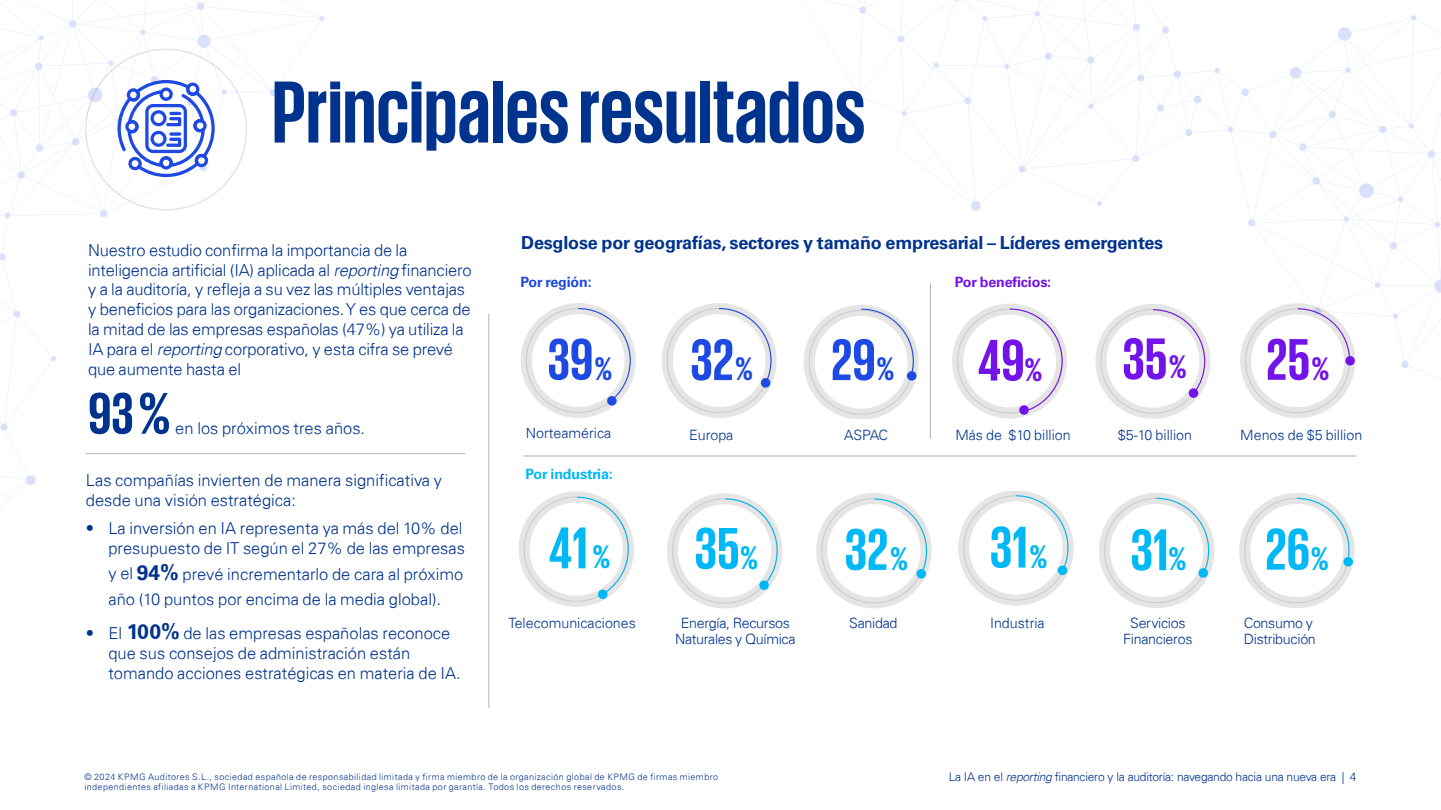
<style>
.page{position:relative;width:1441px;height:810px;background:#fff}
.page>*{position:absolute;margin:0;border:0;box-sizing:border-box;transform-origin:0 0}
.t1{font:700 90px "KPMG";color:#00338d}
.t2{font:700 60.3px "KPMG";color:#00b8f5}
.t3{font:700 60px "KPMG";color:#1e49e2}
.t4{font:700 60px "KPMG";color:#7213ea}
.t5{font:700 60px "KPMG";color:#00338d}
.t6{font:700 18px "Univers 65";letter-spacing:-.01em;color:#00338d}
.t7{font:300 16.5px/19.8px "Univers 45";color:#00338d}
.t8{font:300 14.25px/16.5px "Univers 45";letter-spacing:-.02em;color:#00338d;text-align:center}
.t9{font:300 14.25px "Univers 45";color:#00338d}
.t10{font:700 14.25px "Univers 65";letter-spacing:-.01em;color:#7213ea}
.t11{font:700 14.25px "Univers 65";letter-spacing:-.01em;color:#00b8f5}
.t12{font:700 14.25px "Univers 65";letter-spacing:-.01em;color:#1e49e2}
.t13{font:300 12px "Univers 45";letter-spacing:-.02em;color:#00338d}
.t14{font:300 9px "Univers 45";letter-spacing:.045em;color:#00338d}
.s1{font-style:italic}
.s2{font-size:33.3px}
.s3{font-family:"Univers 65";font-weight:700;font-size:21px}
.s4{font-size:33.45px}
</style>
<div class="page">
<svg style="left:521px;top:303px;width:114px;height:115px"></svg>
<div style="left:607px;top:396px;width:9px;height:10px;background:#1e49e2;border-radius:50%"></div>
<svg style="left:662px;top:303px;width:114px;height:115px"></svg>
<svg style="left:760px;top:378px;width:10px;height:10px"></svg>
<svg style="left:804px;top:305px;width:114px;height:114px"></svg>
<svg style="left:906px;top:371px;width:10px;height:10px"></svg>
<svg style="left:952px;top:304px;width:114px;height:115px"></svg>
<svg style="left:1095px;top:304px;width:103px;height:115px"></svg>
<svg style="left:1188px;top:388px;width:10px;height:10px"></svg>
<svg style="left:667px;top:493px;width:115px;height:115px"></svg>
<svg style="left:816px;top:493px;width:115px;height:115px"></svg>
<div style="left:916px;top:569px;width:9px;height:10px;background:#00b8f5;border-radius:50%"></div>
<svg style="left:1099px;top:493px;width:115px;height:115px"></svg>
<div style="left:1198px;top:568px;width:9px;height:10px;background:#00b8f5;border-radius:50%"></div>
<svg style="left:1239px;top:493px;width:115px;height:115px"></svg>
<svg style="left:519px;top:491px;width:115px;height:116px"></svg>
<div style="left:598px;top:590px;width:9px;height:9px;background:#00b8f5;border-radius:50%"></div>
<svg style="left:958px;top:491px;width:115px;height:115px"></svg>
<div style="left:1057px;top:566px;width:10px;height:9px;background:#00b8f5;border-radius:50%"></div>
<hr style="left:488px;top:314px;width:1px;height:394px;background:#b2b2b2">
<hr style="left:86px;top:453px;width:379px;height:1px;background:#b2b2b2">
<hr style="left:929px;top:283px;width:1px;height:156px;background:#b2b2b2">
<hr style="left:523px;top:456px;width:833px;height:1px;background:#b2b2b2">
<svg style="left:1179px;top:18px;width:261px;height:378px"></svg>
<svg style="left:802px;top:0;width:425px;height:203px"></svg>
<svg style="left:1427px;top:150px;width:7px;height:8px"></svg>
<svg style="left:1358px;top:182px;width:15px;height:16px"></svg>
<svg style="left:1336px;top:26px;width:15px;height:15px"></svg>
<svg style="left:1400px;top:361px;width:8px;height:8px"></svg>
<svg style="left:1378px;top:125px;width:8px;height:8px"></svg>
<svg style="left:1241px;top:88px;width:8px;height:8px"></svg>
<svg style="left:1397px;top:197px;width:6px;height:5px"></svg>
<svg style="left:1345px;top:68px;width:5px;height:5px"></svg>
<svg style="left:1343px;top:216px;width:5px;height:6px"></svg>
<svg style="left:1374px;top:282px;width:5px;height:6px"></svg>
<svg style="left:1408px;top:123px;width:5px;height:6px"></svg>
<svg style="left:1434px;top:222px;width:5px;height:5px"></svg>
<svg style="left:1392px;top:313px;width:6px;height:6px"></svg>
<svg style="left:1410px;top:15px;width:6px;height:6px"></svg>
<svg style="left:1328px;top:111px;width:7px;height:7px"></svg>
<svg style="left:1389px;top:242px;width:7px;height:8px"></svg>
<svg style="left:1173px;top:70px;width:7px;height:8px"></svg>
<svg style="left:1239px;top:303px;width:115px;height:115px"></svg>
<svg style="left:1227px;top:127px;width:92px;height:100px"></svg>
<svg style="left:1434px;top:279px;width:6px;height:14px"></svg>
<svg style="left:859px;top:6px;width:7px;height:8px"></svg>
<svg style="left:950px;top:0;width:12px;height:1px"></svg>
<svg style="left:970px;top:201px;width:11px;height:10px"></svg>
<svg style="left:1087px;top:56px;width:7px;height:8px"></svg>
<svg style="left:1161px;top:26px;width:8px;height:7px"></svg>
<svg style="left:1132px;top:23px;width:8px;height:8px"></svg>
<svg style="left:1131px;top:96px;width:70px;height:66px"></svg>
<svg style="left:1136px;top:74px;width:8px;height:7px"></svg>
<svg style="left:1288px;top:66px;width:13px;height:13px"></svg>
<svg style="left:933px;top:63px;width:5px;height:5px"></svg>
<svg style="left:1034px;top:11px;width:5px;height:5px"></svg>
<svg style="left:1214px;top:68px;width:5px;height:5px"></svg>
<svg style="left:1088px;top:104px;width:5px;height:5px"></svg>
<svg style="left:982px;top:16px;width:5px;height:5px"></svg>
<svg style="left:901px;top:111px;width:5px;height:5px"></svg>
<svg style="left:1096px;top:201px;width:6px;height:5px"></svg>
<svg style="left:1004px;top:64px;width:5px;height:5px"></svg>
<svg style="left:856px;top:94px;width:6px;height:6px"></svg>
<svg style="left:1044px;top:52px;width:7px;height:8px"></svg>
<svg style="left:964px;top:97px;width:7px;height:7px"></svg>
<svg style="left:897px;top:35px;width:7px;height:8px"></svg>
<svg style="left:1018px;top:166px;width:7px;height:7px"></svg>
<svg style="left:0;top:0;width:320px;height:212px"></svg>
<svg style="left:69px;top:20px;width:7px;height:8px"></svg>
<svg style="left:87px;top:87px;width:16px;height:15px"></svg>
<svg style="left:197px;top:2px;width:7px;height:8px"></svg>
<svg style="left:270px;top:89px;width:7px;height:8px"></svg>
<svg style="left:35px;top:63px;width:7px;height:7px"></svg>
<svg style="left:108px;top:60px;width:5px;height:6px"></svg>
<svg style="left:319px;top:16px;width:6px;height:5px"></svg>
<svg style="left:38px;top:35px;width:6px;height:6px"></svg>
<svg style="left:140px;top:30px;width:6px;height:5px"></svg>
<svg style="left:221px;top:89px;width:6px;height:6px"></svg>
<svg style="left:10px;top:109px;width:8px;height:8px"></svg>
<svg style="left:116px;top:76px;width:99px;height:101px"></svg>
<svg style="left:197px;top:35px;width:14px;height:13px"></svg>
<svg style="left:0;top:138px;width:107px;height:370px"></svg>
<h1 class="t1" style="left:272px;top:67px;width:595px">Principales resultados</h1>
<p class="t7" style="left:88px;top:240px;width:385px">Nuestro estudio confirma la importancia de la inteligencia artificial (IA) aplicada al <span class="s1">reporting</span> financiero y a la auditoría, y refleja a su vez las múltiples ventajas y beneficios para las organizaciones. Y es que cerca de la mitad de las empresas españolas (47%) ya utiliza la IA para el <span class="s1">reporting</span> corporativo, y esta cifra se prevé que aumente hasta el</p>
<p class="t6" style="left:521px;top:232px;width:643px">Desglose por geografías, sectores y tamaño empresarial – Líderes emergentes</p>
<p class="t10" style="left:954px;top:274px;width:98px">Por beneficios:</p>
<p class="t12" style="left:520px;top:274px;width:73px">Por región:</p>
<h3 class="t3" style="left:547px;top:329px;width:66px">39<span class="s2">%</span></h3>
<h3 class="t3" style="left:690px;top:330px;width:64px">32<span class="s2">%</span></h3>
<h3 class="t3" style="left:831px;top:330px;width:65px">29<span class="s2">%</span></h3>
<h3 class="t4" style="left:977px;top:330px;width:66px">49<span class="s2">%</span></h3>
<h3 class="t4" style="left:1122px;top:329px;width:66px">35<span class="s2">%</span></h3>
<h3 class="t4" style="left:1266px;top:329px;width:65px">25<span class="s2">%</span></h3>
<h3 class="t5" style="left:88px;top:383px;width:84px">93 %</h3>
<p class="t7" style="left:175px;top:418px;width:191px">en los próximos tres años.</p>
<p class="t7" style="left:86px;top:470px;width:357px">Las compañías invierten de manera significativa y desde una visión estratégica:</p>
<p class="t7" style="left:86px;top:519px;width:380px;text-align:right">• La inversión en IA representa ya más del 10% del presupuesto de IT según el 27% de las empresas</p>
<p class="t7" style="left:108px;top:561px;width:356px;line-height:25.2px">y el <span class="s3">94%</span> prevé incrementarlo de cara al próximo año (10 puntos por encima de la media global).</p>
<p class="t7" style="left:108px;top:623px;width:354px;text-indent:-23px">• El <span class="s3">100%</span> de las empresas españolas reconoce que sus consejos de administración están tomando acciones estratégicas en materia de IA.</p>
<p class="t9" style="left:525px;top:425px;width:87px">Norteamérica</p>
<p class="t8" style="left:689px;top:427px;width:46px">Europa</p>
<p class="t8" style="left:844px;top:427px;width:45px">ASPAC</p>
<p class="t11" style="left:525px;top:465px;width:89px">Por industria:</p>
<p class="t9" style="left:955px;top:426px;width:117px">Más de $10 billion</p>
<p class="t9" style="left:1117px;top:426px;width:76px">$5-10 billion</p>
<p class="t9" style="left:1240px;top:426px;width:123px">Menos de $5 billion</p>
<h2 class="t2" style="left:548px;top:518px;width:64px">41<span class="s4">%</span></h2>
<h2 class="t2" style="left:694px;top:518px;width:65px">35<span class="s4">%</span></h2>
<h2 class="t2" style="left:844px;top:519px;width:65px">32<span class="s4">%</span></h2>
<h2 class="t2" style="left:989px;top:517px;width:59px">31<span class="s4">%</span></h2>
<h2 class="t2" style="left:1130px;top:519px;width:57px">31<span class="s4">%</span></h2>
<h2 class="t2" style="left:1265px;top:519px;width:65px">26<span class="s4">%</span></h2>
<p class="t8" style="left:849px;top:614px;width:50px">Sanidad</p>
<p class="t8" style="left:1123px;top:614px;width:71px">Servicios<br>Financieros</p>
<p class="t8" style="left:1243px;top:614px;width:74px;text-align:left">Consumo y<br>Distribución</p>
<p class="t9" style="left:508px;top:614px;width:129px">Telecomunicaciones</p>
<p class="t8" style="left:680px;top:614px;width:111px">Energía, Recursos</p>
<p class="t9" style="left:989px;top:614px;width:56px">Industria</p>
<p class="t8" style="left:675px;top:631px;width:122px">Naturales y Química</p>
<p class="t14" style="left:84px;top:771px;width:635px">© 2024 KPMG Auditores S.L., sociedad española de responsabilidad limitada y firma miembro de la organización global de KPMG de firmas miembro</p>
<p class="t13" style="left:948px;top:770px;width:409px">La IA en el <span class="s1">reporting</span> financiero y la auditoría: navegando hacia una nueva era | 4</p>
<p class="t14" style="left:84px;top:782px;width:541px">independientes afiliadas a KPMG International Limited, sociedad inglesa limitada por garantía. Todos los derechos reservados.</p>
</div>
